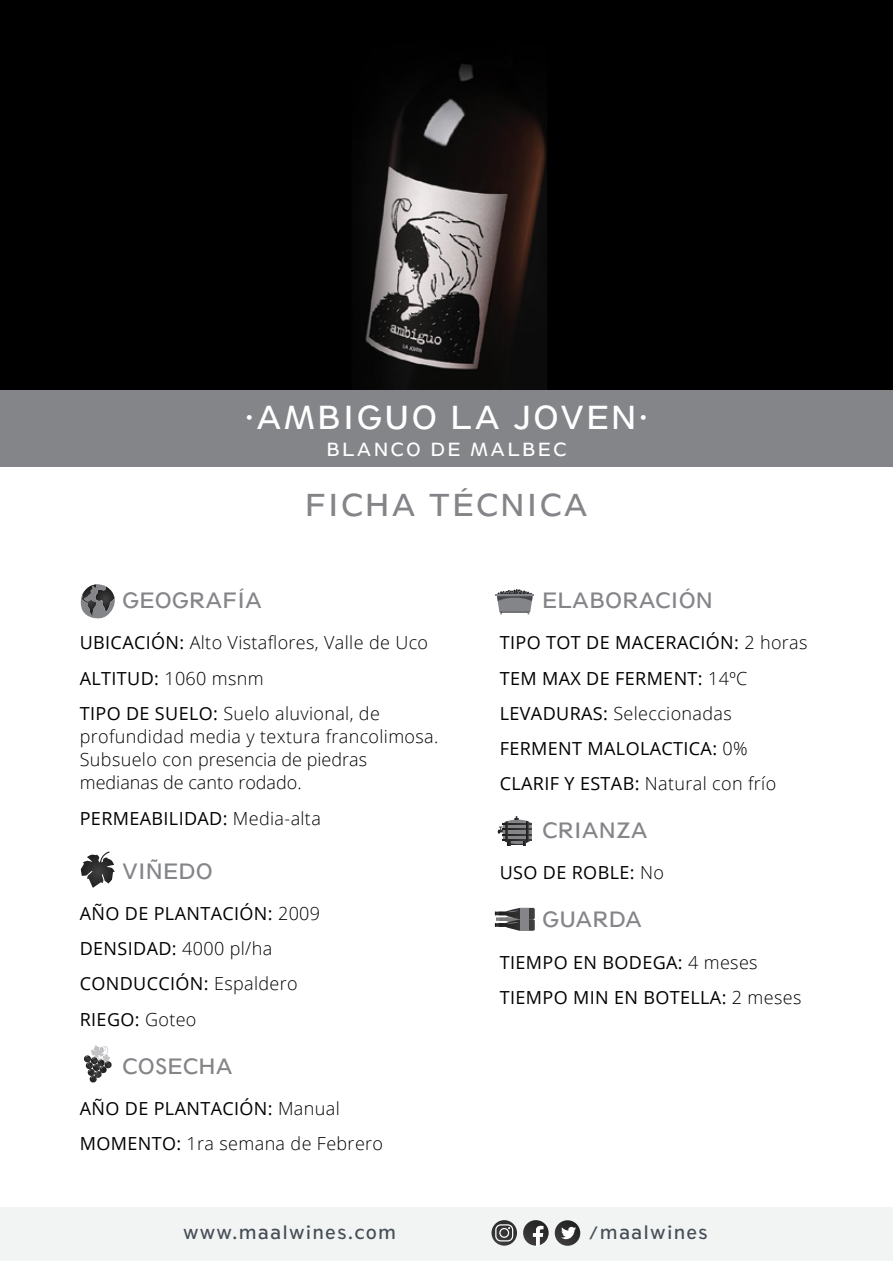
<style>
.page{position:relative;width:893px;height:1263px;background:#fff}
.page>*{position:absolute;margin:0;border:0;box-sizing:border-box;transform-origin:0 0}
.t1{font:31.5px "Tw Cen Class MT Std";letter-spacing:.1em;color:#fff}
.t2{font:30px "Tw Cen Class MT Std";letter-spacing:.1em;color:#848589}
.t3{font:21px "Tw Cen Class MT Std";letter-spacing:.04em;color:#848589}
.t4{font:18px/35.2px "Open Sans";letter-spacing:.02em;color:#010101}
.t5{font:300 18px/35.2px "Open Sans";letter-spacing:.02em;color:#010101}
.t6{font:18px "Tw Cen Class MT Std";letter-spacing:.1em;color:#454d56}
.t7{font:18px "Tw Cen Class MT Std";letter-spacing:.16em;color:#fff}
.s1{font-weight:400}
.s2{font-weight:300}
</style>
<div class="page">
<div style="left:0;top:382px;width:893px;height:85px;background:#848589"></div>
<div style="left:0;top:1207px;width:893px;height:54px;background:#f2f3f3"></div>
<img style="left:0;top:0;width:893px;height:390px">
<svg style="left:523px;top:1220px;width:26px;height:25px"></svg>
<svg style="left:491px;top:1220px;width:26px;height:25px"></svg>
<svg style="left:495px;top:1224px;width:18px;height:17px"></svg>
<svg style="left:555px;top:1220px;width:25px;height:26px"></svg>
<svg style="left:561px;top:1227px;width:16px;height:12px"></svg>
<svg style="left:81px;top:584px;width:34px;height:35px"></svg>
<svg style="left:81px;top:852px;width:34px;height:36px"></svg>
<svg style="left:84px;top:1045px;width:28px;height:37px"></svg>
<svg style="left:498px;top:816px;width:34px;height:30px"></svg>
<svg style="left:495px;top:908px;width:40px;height:23px"></svg>
<svg style="left:497px;top:589px;width:36px;height:25px"></svg>
<hr style="left:496px;top:595px;width:38px;height:1px;background:#848589">
<h1 class="t1" style="left:245px;top:397px;width:404px">·AMBIGUO LA JOVEN·</h1>
<p class="t7" style="left:327px;top:438px;width:241px">BLANCO DE MALBEC</p>
<h2 class="t2" style="left:306px;top:486px;width:283px">FICHA TÉCNICA</h2>
<p class="t3" style="left:122px;top:587px;width:141px">GEOGRAFÍA</p>
<p class="t5" style="left:80px;top:625px;width:350px"><span class="s1">UBICACIÓN:</span> Alto Vistaflores, Valle de Uco<br><span class="s1">ALTITUD:</span> 1060 msnm<br><span class="s1">TIPO DE SUELO:</span> Suelo aluvional, de</p>
<p class="t5" style="left:80px;top:724px;width:360px;line-height:23.2px">profundidad media y textura francolimosa.<br>Subsuelo con presencia de piedras medianas de canto rodado.</p>
<p class="t4" style="left:80px;top:800px;width:243px">PERMEABILIDAD: <span class="s2">Media-alta</span></p>
<p class="t3" style="left:122px;top:857px;width:91px">VIÑEDO</p>
<p class="t4" style="left:80px;top:895px;width:242px">AÑO DE PLANTACIÓN: <span class="s2">2009<br></span>DENSIDAD: <span class="s2">4000 pl/ha<br></span>CONDUCCIÓN: <span class="s2">Espaldero<br></span>RIEGO: <span class="s2">Goteo</span></p>
<p class="t3" style="left:122px;top:1052px;width:111px">COSECHA</p>
<p class="t4" style="left:80px;top:1090px;width:305px">AÑO DE PLANTACIÓN: <span class="s2">Manual<br></span>MOMENTO: <span class="s2">1ra semana de Febrero</span></p>
<p class="t3" style="left:542px;top:587px;width:172px">ELABORACIÓN</p>
<p class="t4" style="left:500px;top:625px;width:309px">TIPO TOT DE MACERACIÓN: <span class="s2">2 horas<br></span>TEM MAX DE FERMENT: <span class="s2">14ºC<br></span>LEVADURAS: <span class="s2">Seleccionadas<br></span>FERMENT MALOLACTICA: <span class="s2">0%<br></span>CLARIF Y ESTAB: <span class="s2">Natural con frío</span></p>
<p class="t3" style="left:542px;top:817px;width:106px">CRIANZA</p>
<p class="t4" style="left:500px;top:855px;width:166px">USO DE ROBLE: <span class="s2">No</span></p>
<p class="t3" style="left:542px;top:906px;width:101px">GUARDA</p>
<p class="t4" style="left:500px;top:944px;width:303px">TIEMPO EN BODEGA: <span class="s2">4 meses<br></span>TIEMPO MIN EN BOTELLA: <span class="s2">2 meses</span></p>
<p class="t6" style="left:184px;top:1221px;width:214px">www.maalwines.com</p>
<p class="t6" style="left:589px;top:1221px;width:120px">/maalwines</p>
</div>
